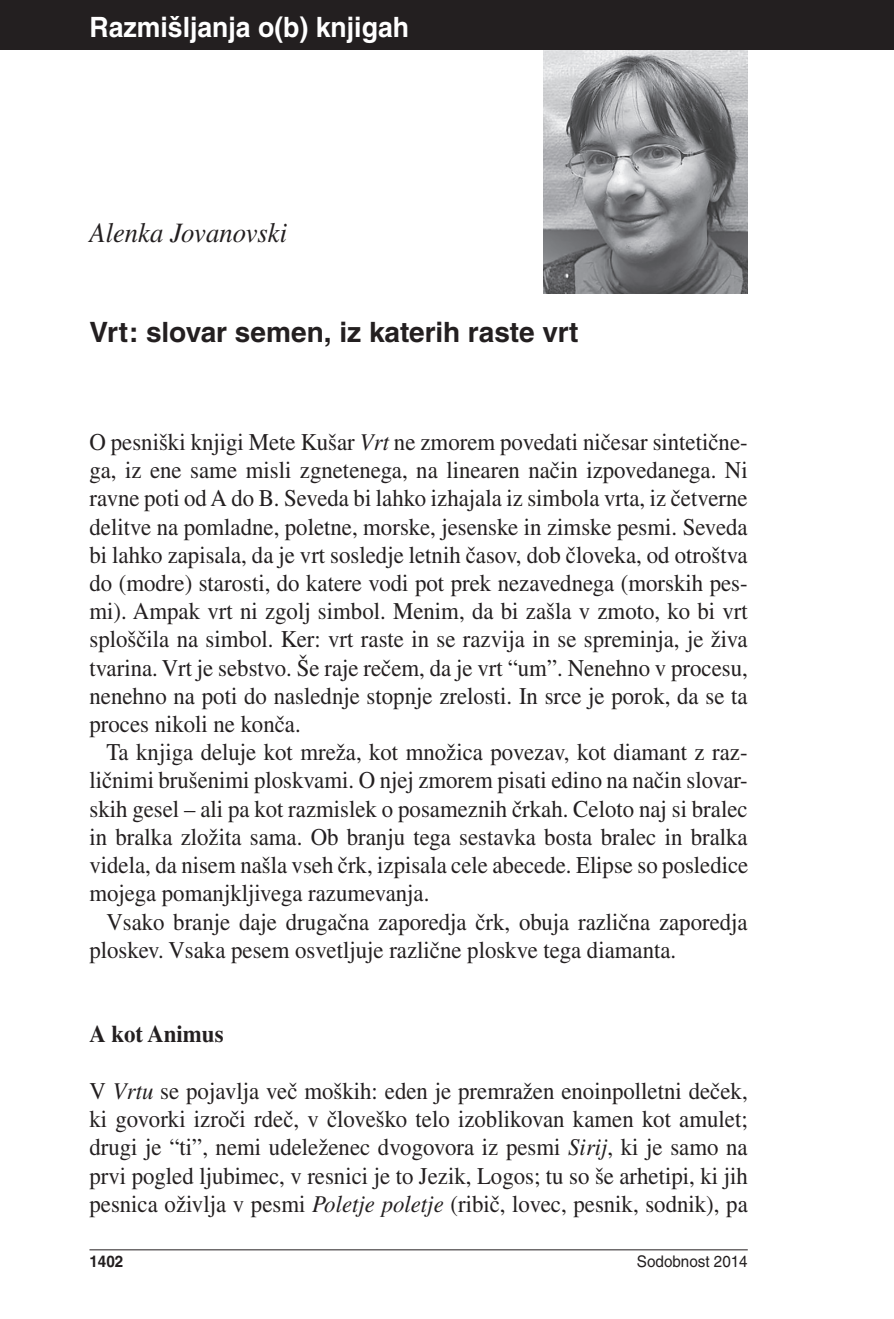
<style>
.page{position:relative;width:894px;height:1319px;background:#fff}
.page>*{position:absolute;margin:0;border:0;box-sizing:border-box;transform-origin:0 0}
.t1{font:700 28px "SS Helvetica";letter-spacing:-.005em;color:#231f20}
.t2{font:700 28px "SS Helvetica";color:#fff;scale:.95 1}
.t3{font:italic 28px "SS Times";color:#231f20;scale:.95 1}
.t4{font:24px/28.2px "SS Times";color:#231f20;text-align:justify;scale:.95 1}
.t5{font:700 24px "SS Times";color:#231f20;scale:.95 1}
.t6{font:16px "SS Helvetica";color:#231f20;scale:.95 1}
.t7{font:700 16px "SS Helvetica";color:#231f20;scale:.95 1}
.s1{font-style:italic}
</style>
<div class="page">
<img style="left:543px;top:50px;width:204px;height:243px">
<div style="left:0;top:0;width:893px;height:50px;background:#231f20"></div>
<hr style="left:89px;top:1249px;width:658px;height:1px;background:#231f20">
<p class="t2" style="left:89px;top:10px;width:338px">Razmi{ljanja o(b) knjigah</p>
<p class="t3" style="left:89px;top:217px;width:209px">Alenka Jovanovski</p>
<h3 class="t1" style="left:89px;top:315px;width:490px">Vrt: slovar semen, iz katerih raste vrt</h3>
<p class="t4" style="left:89px;top:427px;width:694px">O pesni{ki knjigi Mete Ku{ar <span class="s1">Vrt</span> ne zmorem povedati ni~esar sinteti~ne&shy;ga, iz ene same misli zgnetenega, na linearen na~in izpovedanega. Ni ravne poti od A do B. Seveda bi lahko izhajala iz simbola vrta, iz ~etverne delitve na pomladne, poletne, morske, jesenske in zimske pesmi. Seveda bi lahko zapisala, da je vrt sosledje letnih ~asov, dob ~loveka, od otro{tva do (modre) starosti, do katere vodi pot prek nezavednega (morskih pes&shy;mi). Ampak vrt ni zgolj simbol. Menim, da bi za{la v zmoto, ko bi vrt splo{~ila na simbol. Ker: vrt raste in se razvija in se spreminja, je `iva tvarina. Vrt je sebstvo. Še raje re~em, da je vrt “um”. Nenehno v procesu, nenehno na poti do naslednje stopnje zrelosti. In srce je porok, da se ta proces nikoli ne kon~a.</p>
<p class="t4" style="left:89px;top:738px;width:694px;text-indent:17px">Ta knjiga deluje kot mre`a, kot mno`ica povezav, kot diamant z raz&shy;li~nimi bru{enimi ploskvami. O njej zmorem pisati edino na na~in slovar&shy;skih gesel – ali pa kot razmislek o posameznih ~rkah. Celoto naj si bralec in bralka zlo`ita sama. Ob branju tega sestavka bosta bralec in bralka videla, da nisem na{la vseh ~rk, izpisala cele abecede. Elipse so posledice mojega pomanjkljivega razumevanja.</p>
<p class="t4" style="left:89px;top:907px;width:694px;text-indent:17px">Vsako branje daje druga~na zaporedja ~rk, obuja razli~na zaporedja ploskev. Vsaka pesem osvetljuje razli~ne ploskve tega diamanta.</p>
<h4 class="t5" style="left:89px;top:1019px;width:143px">A kot Animus</h4>
<p class="t4" style="left:89px;top:1076px;width:694px">V <span class="s1">Vrtu</span> se pojavlja ve~ mo{kih: eden je premra`en enoinpolletni de~ek, ki govorki izro~i rde~, v ~love{ko telo izoblikovan kamen kot amulet; drugi je “ti”, nemi udele`enec dvogovora iz pesmi <span class="s1">Sirij</span>, ki je samo na prvi pogled ljubimec, v resnici je to Jezik, Logos; tu so {e arhetipi, ki jih pesnica o`ivlja v pesmi <span class="s1">Poletje poletje</span> (ribi~, lovec, pesnik, sodnik), pa</p>
<p class="t7" style="left:89px;top:1251px;width:37px">1402</p>
<p class="t6" style="left:636px;top:1252px;width:118px">Sodobnost 2014</p>
</div>
